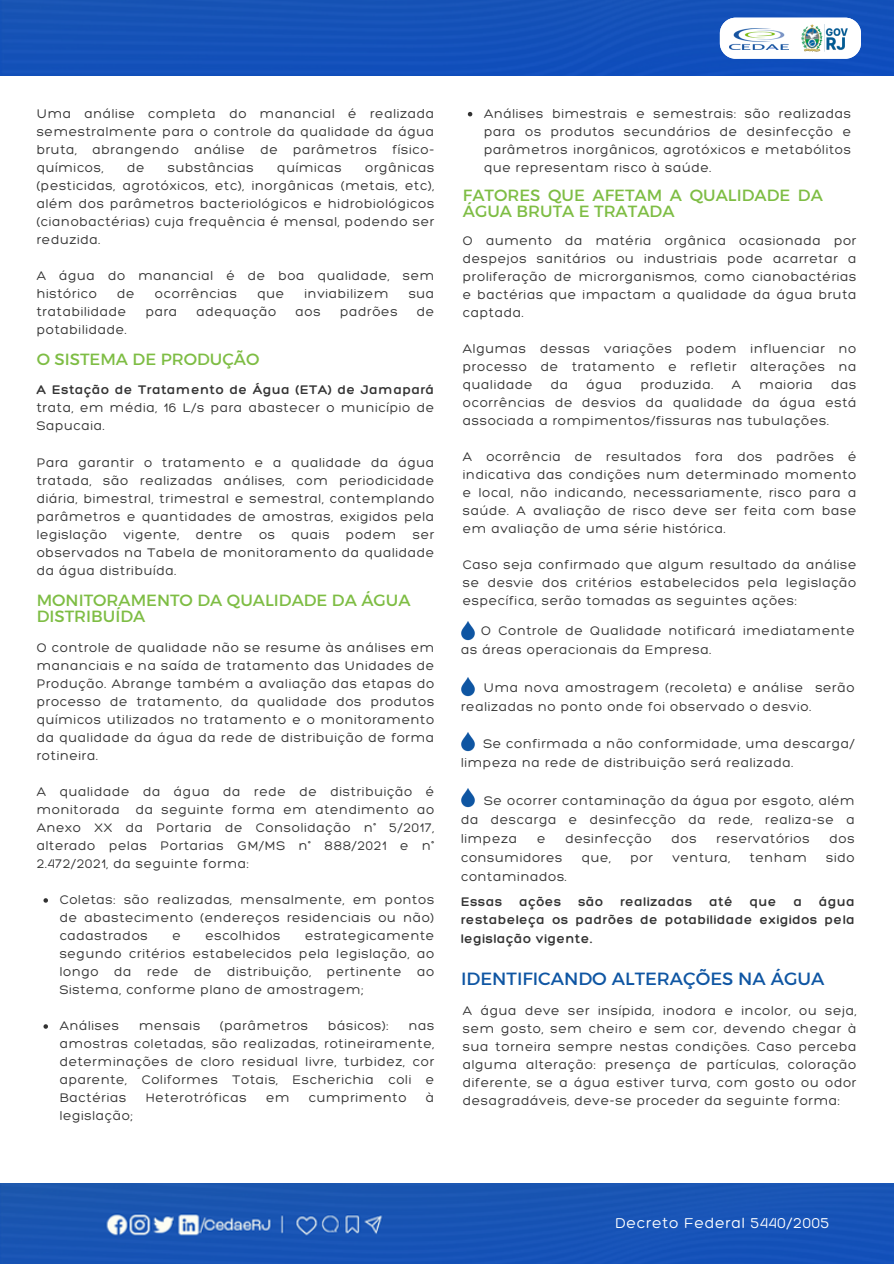
<style>
.page{position:relative;width:894px;height:1264px;background:#fff}
.page>*{position:absolute;margin:0;border:0;box-sizing:border-box;transform-origin:0 0}
.t1{font:18px "Kief Montaser Regular";color:#0f56a3}
.t2{font:16.5px/15.8px "Kief Montaser Regular";color:#7ebd44}
.t3{font:300 15.45px "Hero";letter-spacing:.05em;color:#fff}
.t4{font:300 13.5px/18px "Hero";letter-spacing:.05em;color:#323232;text-align:justify}
.t5{font:300 13.5px/18.9px "Hero";letter-spacing:.05em;color:#323232;text-align:justify}
.s1{font-style:inherit}
</style>
<div class="page">
<div style="left:0;top:1183px;width:893px;height:79px;background:#1955b5"></div>
<svg style="left:43px;top:898px;width:5px;height:4px"></svg>
<svg style="left:43px;top:1024px;width:5px;height:4px"></svg>
<div style="left:0;top:0;width:893px;height:75px;background:#1451b9"></div>
<svg style="left:467px;top:112px;width:5px;height:4px"></svg>
<img style="left:461px;top:621px;width:14px;height:19px">
<img style="left:461px;top:677px;width:14px;height:19px">
<img style="left:461px;top:732px;width:14px;height:19px">
<img style="left:461px;top:788px;width:14px;height:19px">
<svg style="left:719px;top:18px;width:141px;height:41px"></svg>
<img style="left:799px;top:25px;width:47px;height:27px">
<img style="left:729px;top:28px;width:59px;height:22px">
<p class="t4" style="left:37px;top:104px;width:399px">Uma análise completa do manancial é realizada semestralmente para o controle da qualidade da água bruta, abrangendo análise de parâmetros físico&shy;químicos,</p>
<p class="t4" style="left:127px;top:158px;width:19px">de</p>
<p class="t4" style="left:168px;top:158px;width:87px">substâncias</p>
<p class="t4" style="left:277px;top:158px;width:66px">químicas</p>
<p class="t4" style="left:37px;top:158px;width:399px;text-indent:328px">orgânicas (pesticidas, agrotóxicos, etc), inorgânicas (metais, etc), além dos parâmetros bacteriológicos e hidrobiológicos (cianobactérias) cuja frequência é mensal, podendo ser reduzida.</p>
<p class="t4" style="left:37px;top:266px;width:399px">A água do manancial é de boa qualidade, sem histórico</p>
<p class="t4" style="left:117px;top:284px;width:19px">de</p>
<p class="t4" style="left:155px;top:284px;width:84px">ocorrências</p>
<p class="t4" style="left:257px;top:284px;width:28px">que</p>
<p class="t4" style="left:304px;top:284px;width:85px">inviabilizem</p>
<p class="t4" style="left:408px;top:284px;width:27px">sua</p>
<p class="t4" style="left:37px;top:302px;width:91px">tratabilidade</p>
<p class="t4" style="left:146px;top:302px;width:33px">para</p>
<p class="t4" style="left:196px;top:302px;width:81px">adequação</p>
<p class="t4" style="left:295px;top:302px;width:27px">aos</p>
<p class="t4" style="left:340px;top:302px;width:59px">padrões</p>
<p class="t4" style="left:417px;top:302px;width:19px">de</p>
<p class="t4" style="left:37px;top:320px;width:91px">potabilidade.</p>
<p class="t2" style="left:37px;top:351px;width:224px">O SISTEMA DE PRODUÇÃO</p>
<p class="t4" style="left:37px;top:381px;width:399px"><span class="s1">A Estação de Tratamento de Água (ETA) de Jamapará </span>trata, em média, 16 L/s para abastecer o município de Sapucaia.</p>
<h1 class="t4" style="left:37px;top:453px;width:399px">Para garantir o tratamento e a qualidade da água tratada, são realizadas análises, com periodicidade diária, bimestral, trimestral e semestral, contemplando parâmetros e quantidades de amostras, exigidos pela legislação vigente, dentre os quais podem ser observados na Tabela de monitoramento da qualidade da água distribuída.</h1>
<p class="t2" style="left:37px;top:592px;width:375px">MONITORAMENTO DA QUALIDADE DA ÁGUA<br>DISTRIBUÍDA</p>
<p class="t4" style="left:37px;top:638px;width:399px">O controle de qualidade não se resume às análises em mananciais e na saída de tratamento das Unidades de Produção. Abrange também a avaliação das etapas do processo de tratamento, da qualidade dos produtos químicos utilizados no tratamento e o monitoramento da qualidade da água da rede de distribuição de forma rotineira.</p>
<h1 class="t4" style="left:37px;top:782px;width:399px">A qualidade da água da rede de distribuição é monitorada da seguinte forma em atendimento ao Anexo XX da Portaria de Consolidação n° 5/2017, alterado pelas Portarias GM/MS n° 888/2021 e n° 2.472/2021, da seguinte forma:</h1>
<p class="t4" style="left:60px;top:890px;width:376px">Coletas: são realizadas, mensalmente, em pontos de abastecimento (endereços residenciais ou não) cadastrados</p>
<p class="t4" style="left:60px;top:926px;width:376px;text-indent:245px">estrategicamente segundo critérios estabelecidos pela legislação, ao longo da rede de distribuição, pertinente ao Sistema, conforme plano de amostragem;</p>
<p class="t4" style="left:60px;top:1016px;width:61px">Análises</p>
<p class="t4" style="left:139px;top:1016px;width:63px">mensais</p>
<p class="t4" style="left:220px;top:1016px;width:89px">(parâmetros</p>
<p class="t4" style="left:328px;top:1016px;width:62px">básicos):</p>
<p class="t4" style="left:172px;top:926px;width:10px">e</p>
<p class="t4" style="left:205px;top:926px;width:77px">escolhidos</p>
<p class="t4" style="left:60px;top:1016px;width:376px;text-indent:349px">nas amostras coletadas, são realizadas, rotineiramente, determinações de cloro residual livre, turbidez, cor aparente, Coliformes Totais, Escherichia coli e Bactérias</p>
<p class="t4" style="left:146px;top:1088px;width:102px">Heterotróficas</p>
<p class="t4" style="left:266px;top:1088px;width:25px">em</p>
<p class="t4" style="left:309px;top:1088px;width:99px">cumprimento</p>
<p class="t4" style="left:426px;top:1088px;width:10px">à</p>
<p class="t4" style="left:60px;top:1106px;width:75px">legislação;</p>
<p class="t4" style="left:484px;top:104px;width:368px">Análises bimestrais e semestrais: são realizadas para os produtos secundários de desinfecção e parâmetros inorgânicos, agrotóxicos e metabólitos que representam risco à saúde.</p>
<h1 class="t2" style="left:463px;top:188px;width:361px">FATORES QUE AFETAM A QUALIDADE DA<br>ÁGUA BRUTA E TRATADA</h1>
<p class="t4" style="left:463px;top:231px;width:395px">O aumento da matéria orgânica ocasionada por despejos sanitários ou industriais pode acarretar a proliferação de microrganismos, como cianobactérias e bactérias que impactam a qualidade da água bruta captada.</p>
<p class="t4" style="left:463px;top:339px;width:395px">Algumas dessas variações podem influenciar no processo de tratamento e refletir alterações na qualidade</p>
<p class="t4" style="left:550px;top:375px;width:19px">da</p>
<p class="t4" style="left:586px;top:375px;width:37px">água</p>
<p class="t4" style="left:640px;top:375px;width:74px">produzida.</p>
<p class="t4" style="left:731px;top:375px;width:11px">A</p>
<p class="t4" style="left:759px;top:375px;width:55px">maioria</p>
<p class="t4" style="left:463px;top:375px;width:395px;text-indent:368px">das ocorrências de desvios da qualidade da água está associada a rompimentos/fissuras nas tubulações.</p>
<p class="t4" style="left:463px;top:447px;width:395px">A ocorrência de resultados fora dos padrões é indicativa das condições num determinado momento e local, não indicando, necessariamente, risco para a saúde. A avaliação de risco deve ser feita com base em avaliação de uma série histórica.</p>
<p class="t4" style="left:463px;top:555px;width:395px">Caso seja confirmado que algum resultado da análise se desvie dos critérios estabelecidos pela legislação específica, serão tomadas as seguintes ações:</p>
<p class="t4" style="left:461px;top:621px;width:395px;line-height:18.9px;text-indent:20px">O Controle de Qualidade notificará imediatamente as áreas operacionais da Empresa.</p>
<p class="t4" style="left:461px;top:677px;width:395px;line-height:18.9px;text-indent:23px">Uma nova amostragem (recoleta) e análise serão realizadas no ponto onde foi observado o desvio.</p>
<p class="t4" style="left:461px;top:734px;width:395px;line-height:18.9px;text-indent:22px">Se confirmada a não conformidade, uma descarga/ limpeza na rede de distribuição será realizada.</p>
<p class="t4" style="left:461px;top:790px;width:395px;line-height:18.9px;text-indent:23px">Se ocorrer contaminação da água por esgoto, além da descarga e desinfecção da rede, realiza-se a limpeza</p>
<p class="t4" style="left:537px;top:829px;width:10px">e</p>
<p class="t4" style="left:565px;top:829px;width:88px">desinfecção</p>
<p class="t4" style="left:671px;top:829px;width:27px">dos</p>
<p class="t4" style="left:716px;top:829px;width:95px">reservatórios</p>
<p class="t4" style="left:829px;top:829px;width:27px">dos</p>
<p class="t4" style="left:461px;top:847px;width:103px">consumidores</p>
<p class="t4" style="left:581px;top:847px;width:31px">que,</p>
<p class="t4" style="left:630px;top:847px;width:24px">por</p>
<p class="t4" style="left:672px;top:847px;width:59px">ventura,</p>
<p class="t4" style="left:749px;top:847px;width:59px">tenham</p>
<p class="t4" style="left:825px;top:847px;width:30px">sido</p>
<p class="t4" style="left:461px;top:866px;width:107px">contaminados.</p>
<p class="t5" style="left:461px;top:891px;width:43px">Essas</p>
<p class="t5" style="left:519px;top:891px;width:43px">ações</p>
<p class="t5" style="left:578px;top:891px;width:26px">são</p>
<p class="t5" style="left:620px;top:891px;width:74px">realizadas</p>
<p class="t5" style="left:709px;top:891px;width:25px">até</p>
<p class="t5" style="left:749px;top:891px;width:28px">que</p>
<p class="t5" style="left:793px;top:891px;width:10px">a</p>
<p class="t5" style="left:461px;top:891px;width:395px;text-indent:358px">água restabeleça os padrões de potabilidade exigidos pela legislação vigente.</p>
<p class="t1" style="left:461px;top:967px;width:365px">IDENTIFICANDO ALTERAÇÕES NA ÁGUA</p>
<p class="t4" style="left:463px;top:1000px;width:395px">A água deve ser insípida, inodora e incolor, ou seja, sem gosto, sem cheiro e sem cor, devendo chegar à sua torneira sempre nestas condições. Caso perceba alguma alteração: presença de partículas, coloração diferente, se a água estiver turva, com gosto ou odor desagradáveis, deve-se proceder da seguinte forma:</p>
<p class="t3" style="left:615px;top:1213px;width:215px">Decreto Federal 5440/2005</p>
</div>
